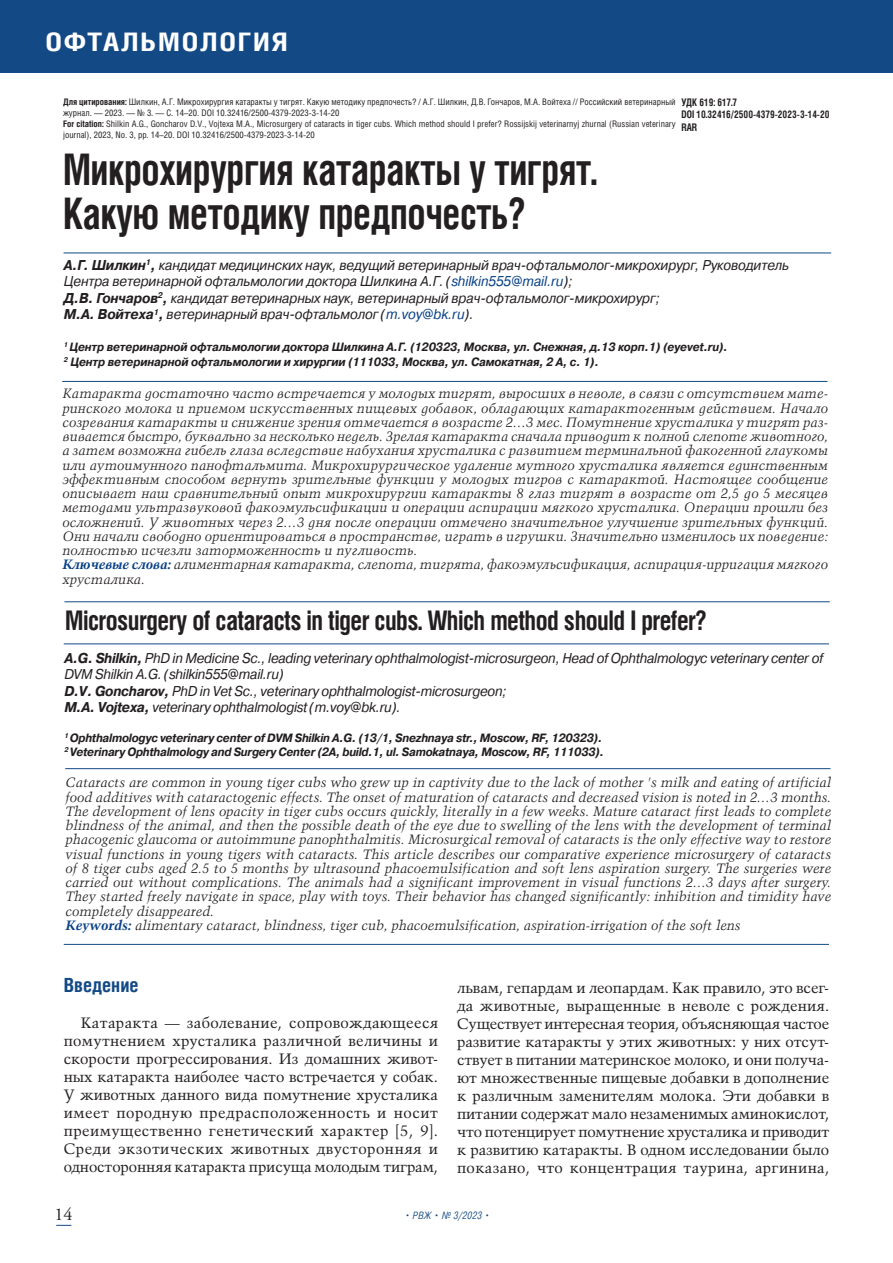
<style>
.page{position:relative;width:893px;height:1263px;background:#fff}
.page>*{position:absolute;margin:0;border:0;box-sizing:border-box;transform-origin:0 0}
.t1{font:700 43.5px/43.5px "Helios Cond";letter-spacing:-.01em;color:#231f20;scale:.88 1}
.t2{font:700 27px "Helios Cond";letter-spacing:-.02em;color:#231f20;scale:.93 1}
.t3{font:700 25.5px "Helios Cond";letter-spacing:.06em;color:#fff;scale:1.17 1}
.t4{font:700 19.5px "Helios Cond";color:#134a85}
.t5{font:18px "APC Garamond C";color:#231f20}
.t6{font:15px/18px "Talisman";color:#231f20;text-align:justify}
.t7{font:italic 14.25px/16.5px "Pragmatica C";letter-spacing:-.01em;color:#231f20;scale:.93 1}
.t8{font:italic 13.5px/14.2px "Talisman";color:#231f20}
.t9{font:italic 700 12px/15px "Pragmatica C";letter-spacing:-.01em;color:#231f20;scale:.93 1}
.t10{font:700 10.5px/12.6px "Helios Cond";color:#231f20;scale:.9 1}
.t11{font:italic 300 10.5px "Pragmatica Cond";letter-spacing:.02em;color:#134a85}
.t12{font:9px/10.8px "Helios Cond";color:#231f20}
.s1{font-weight:700}
.s2{color:#094185}
.s3{font-weight:700;color:#094185}
</style>
<div class="page">
<svg style="left:56px;top:1225px;width:15px;height:1px"></svg>
<hr style="left:64px;top:253px;width:767px;height:1px;background:#134a85">
<hr style="left:62px;top:381px;width:765px;height:1px;background:#134a85">
<hr style="left:64px;top:601px;width:766px;height:1px;background:#134a85">
<hr style="left:64px;top:644px;width:765px;height:1px;background:#134a85">
<hr style="left:65px;top:768px;width:765px;height:1px;background:#134a85">
<hr style="left:64px;top:944px;width:765px;height:1px;background:#134a85">
<div style="left:0;top:0;width:893px;height:72px;background:#134a85"></div>
<h3 class="t3" style="left:45px;top:32px;width:209px">ОФТАЛЬМОЛОГИЯ</h3>
<p class="t12" style="left:63px;top:98px;width:614px"><span class="s1">Для цитирования:</span> Шилкин, А.Г. Микрохирургия катаракты у тигрят. Какую методику предпочесть? / А.Г. Шилкин, Д.В. Гончаров, М.А. Войтеха // Российский ветеринарный журнал. — 2023. — № 3. — С. 14–20. DOI 10.32416/2500-4379-2023-3-14-20<br><span class="s1">For citation:</span> Shilkin A.G., Goncharov D.V., Vojtexa M.A., Microsurgery of cataracts in tiger cubs. Which method should I prefer? Rossijskij veterinarnyj zhurnal (Russian veterinary journal), 2023, No. 3, pp. 14–20. DOI 10.32416/2500-4379-2023-3-14-20</p>
<p class="t10" style="left:681px;top:97px;width:166px">УДК 619: 617.7<br>DOI 10.32416/2500-4379-2023-3-14-20<br>RAR</p>
<h1 class="t1" style="left:63px;top:153px;width:608px">Микрохирургия катаракты у тигрят.<br>Какую методику предпочесть?</h1>
<p class="t7" style="left:64px;top:258px;width:781px"><span class="s1">А.Г. Шилкин</span><sup>1</sup><span class="s1">,</span> кандидат медицинских наук, ведущий ветеринарный врач-офтальмолог-микрохирург, Руководитель Центра ветеринарной офтальмологии доктора Шилкина А.Г. (<span class="s2">shilkin555@mail.ru</span>);<br><span class="s1">Д.В. Гончаров</span><sup>2</sup><span class="s1">,</span> кандидат ветеринарных наук, ветеринарный врач-офтальмолог-микрохирург;<br><span class="s1">М.А. Войтеха</span><sup>1</sup><span class="s1">,</span> ветеринарный врач-офтальмолог (<span class="s2">m.voy@bk.ru</span>).</p>
<p class="t9" style="left:64px;top:341px;width:716px"><sup>1</sup> Центр ветеринарной офтальмологии доктора Шилкина А.Г. (120323, Москва, ул. Снежная, д.13 корп.1) (eyevet.ru).<br><sup>2</sup> Центр ветеринарной офтальмологии и хирургии (111033, Москва, ул. Самокатная, 2 А, с. 1).</p>
<p class="t8" style="left:62px;top:388px;width:767px">Катаракта достаточно часто встречается у молодых тигрят, выросших в неволе, в связи с отсутствием мате&shy;ринского молока и приемом искусственных пищевых добавок, обладающих катарактогенным действием. Начало созревания катаракты и снижение зрения отмечается в возрасте 2…3 мес. Помутнение хрусталика у тигрят раз&shy;вивается быстро, буквально за несколько недель. Зрелая катаракта сначала приводит к полной слепоте животного, а затем возможна гибель глаза вследствие набухания хрусталика с развитием терминальной факогенной глаукомы или аутоимунного панофтальмита. Микрохирургическое удаление мутного хрусталика является единственным эффективным способом вернуть зрительные функции у молодых тигров с катарактой. Настоящее сообщение описывает наш сравнительный опыт микрохирургии катаракты 8 глаз тигрят в возрасте от 2,5 до 5 месяцев методами ультразвуковой факоэмульсификации и операции аспирации мягкого хрусталика. Операции прошли без осложнений. У животных через 2…3 дня после операции отмечено значительное улучшение зрительных функций.<br>Они начали свободно ориентироваться в пространстве, играть в игрушки. Значительно изменилось их поведение: полностью исчезли заторможенность и пугливость.<br><span class="s3">Ключевые слова:</span> алиментарная катаракта, слепота, тигрята, факоэмульсификация, аспирация-ирригация мягкого хрусталика.</p>
<h2 class="t2" style="left:65px;top:610px;width:691px">Microsurgery of cataracts in tiger cubs. Which method should I prefer?</h2>
<p class="t7" style="left:64px;top:651px;width:817px"><span class="s1">A.G. Shilkin,</span> PhD in Medicine Sc., leading veterinary ophthalmologist-microsurgeon, Head of Ophthalmologyc veterinary center of DVM Shilkin A.G. (shilkin555@mail.ru)<br><span class="s1">D.V. Goncharov,</span> PhD in Vet Sc., veterinary ophthalmologist-microsurgeon;<br><span class="s1">M.A. Vojtexa,</span> veterinary ophthalmologist (m.voy@bk.ru).</p>
<p class="t9" style="left:64px;top:732px;width:582px;line-height:13.5px"><sup>1</sup> Ophthalmologyc veterinary center of DVM Shilkin A.G. (13/1, Snezhnaya str., Moscow, RF, 120323).<br><sup>2</sup> Veterinary Ophthalmology and Surgery Center (2A, build.1, ul. Samokatnaya, Moscow, RF, 111033).</p>
<p class="t8" style="left:66px;top:777px;width:767px">Cataracts are common in young tiger cubs who grew up in captivity due to the lack of mother 's milk and eating of artificial food additives with cataractogenic effects. The onset of maturation of cataracts and decreased vision is noted in 2…3 months.<br>The development of lens opacity in tiger cubs occurs quickly, literally in a few weeks. Mature cataract first leads to complete blindness of the animal, and then the possible death of the eye due to swelling of the lens with the development of terminal phacogenic glaucoma or autoimmune panophthalmitis. Microsurgical removal of cataracts is the only effective way to restore visual functions in young tigers with cataracts. This article describes our comparative experience microsurgery of cataracts of 8 tiger cubs aged 2.5 to 5 months by ultrasound phacoemulsification and soft lens aspiration surgery. The surgeries were carried out without complications. The animals had a significant improvement in visual functions 2…3 days after surgery.<br>They started freely navigate in space, play with toys. Their behavior has changed significantly: inhibition and timidity have completely disappeared.<br><span class="s3">Keywords:</span> alimentary cataract, blindness, tiger cub, phacoemulsification, aspiration-irrigation of the soft lens</p>
<h3 class="t4" style="left:64px;top:978px;width:76px">Введение</h3>
<p class="t6" style="left:64px;top:1015px;width:376px;text-indent:17px">Катаракта — заболевание, сопровождающееся помутнением хрусталика различной величины и скорости прогрессирования. Из домашних живот&shy;ных катаракта наиболее часто встречается у собак.<br>У животных данного вида помутнение хрусталика имеет породную предрасположенность и носит преимущественно генетический характер [5, 9].<br>Среди экзотических животных двусторонняя и односторонняя катаракта присуща молодым тиграм,</p>
<p class="t6" style="left:457px;top:979px;width:374px">львам, гепардам и леопардам. Как правило, это всег&shy;да животные, выращенные в неволе с рождения.<br>Существует интересная теория, объясняющая частое развитие катаракты у этих животных: у них отсут&shy;ствует в питании материнское молоко, и они получа&shy;ют множественные пищевые добавки в дополнение к различным заменителям молока. Эти добавки в питании содержат мало незаменимых аминокислот, что потенцирует помутнение хрусталика и приводит к развитию катаракты. В одном исследовании было показано, что концентрация таурина, аргинина,</p>
<h3 class="t5" style="left:55px;top:1204px;width:19px">14</h3>
<p class="t11" style="left:405px;top:1211px;width:86px">• РВЖ • № 3/2023 •</p>
</div>
